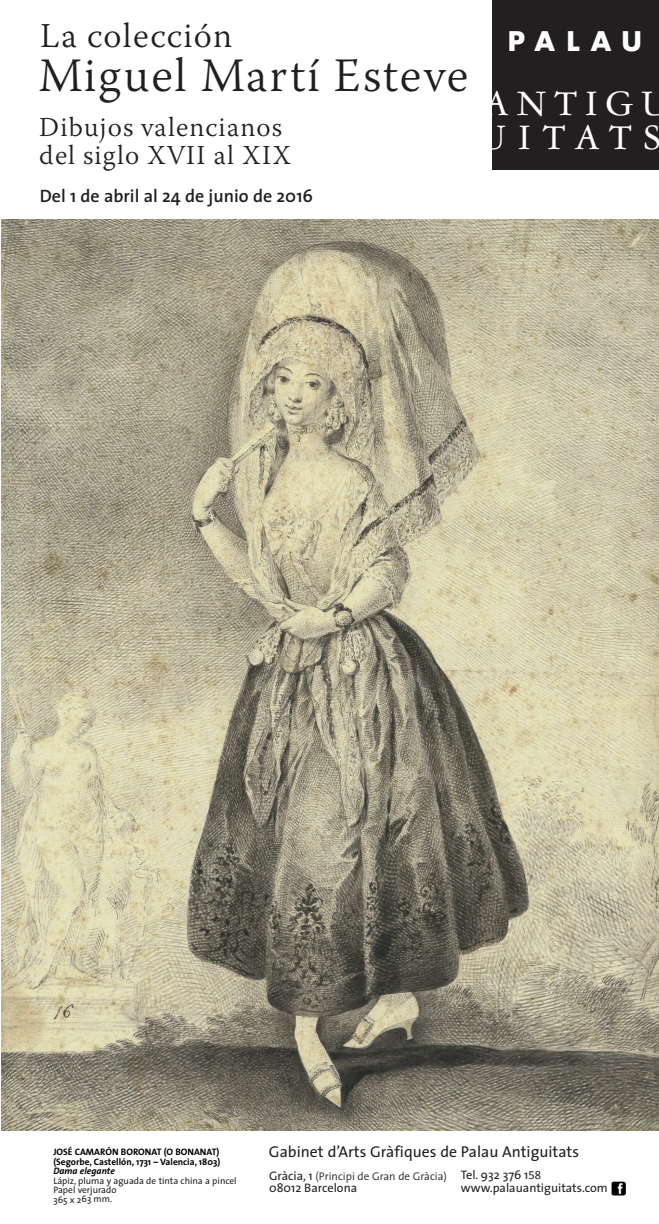
<style>
.page{position:relative;width:659px;height:1224px;background:#fff}
.page>*{position:absolute;margin:0;border:0;box-sizing:border-box;transform-origin:0 0}
.t1{font:300 47.8px "Warnock Pro";letter-spacing:.04em;color:#231f20}
.t2{font:38.1px/34.5px "Garamond Three";color:#fff}
.t3{font:300 34.8px "Warnock Pro";letter-spacing:.03em;color:#231f20}
.t4{font:300 27.3px/28px "Warnock Pro";letter-spacing:.045em;color:#231f20}
.t5{font:700 26.3px "Futura";color:#fff}
.t6{font:600 18px "The Sans";color:#231f20}
.t7{font:15.7px "The Sans";color:#231f20}
.t8{font:12.4px/12.4px "The Sans";color:#231f20}
.t9{font:300 11.1px "The Sans";color:#231f20}
.t10{font:700 9.4px "The Sans";color:#000}
.t11{font:9.4px/9.4px "The Sans";color:#231f20}
.t12{font:italic 700 9.4px "The Sans";color:#000}
.s1{font-family:"Calibri"}
.s2{font-weight:400;font-size:12.4px}
</style>
<div class="page">
<div style="left:491px;top:0;width:167px;height:169px;background:#231f20"></div>
<img style="left:611px;top:1181px;width:13px;height:14px">
<img style="left:1px;top:219px;width:657px;height:911px">
<h3 class="t3" style="left:40px;top:22px;width:193px">La colección</h3>
<h1 class="t1" style="left:38px;top:57px;width:431px">Miguel Martí Esteve</h1>
<h3 class="t4" style="left:39px;top:115px;width:253px">Dibujos valencianos del siglo XVII al XIX</h3>
<h3 class="t6" style="left:40px;top:189px;width:274px">Del 1 de abril al 24 de junio de 2016</h3>
<h3 class="t5" style="left:507px;top:29px;width:136px">PALAU</h3>
<h2 class="t2" style="left:478px;top:89px;width:191px">ANTIGU<br>UITATS</h2>
<p class="t10" style="left:53px;top:1148px;width:167px">JOSÉ CAMARÓN BORONAT (O BONANAT)</p>
<h3 class="t7" style="left:269px;top:1145px;width:311px">Gabinet d’Arts Gràfiques de Palau Antiguitats</h3>
<p class="t10" style="left:53px;top:1158px;width:168px">(Segorbe, Castellón, 1731 – Valencia, 1803)</p>
<p class="t12" style="left:53px;top:1167px;width:63px">Dama elegante</p>
<p class="t11" style="left:53px;top:1176px;width:185px">Lápiz, pluma y aguada de tinta china a pincel<br>Papel verjurado<br>365 x 263 mm.</p>
<h3 class="t8" style="left:460px;top:1170px;width:148px">Tel. 932 376 1<span class="s1">58 </span>www.palauantiguitats.com</h3>
<p class="t9" style="left:269px;top:1172px;width:179px"><span class="s2">Gràcia, 1</span> (Principi de Gran de Gràcia)</p>
<h3 class="t8" style="left:269px;top:1182px;width:90px">08012 Barcelona</h3>
</div>
